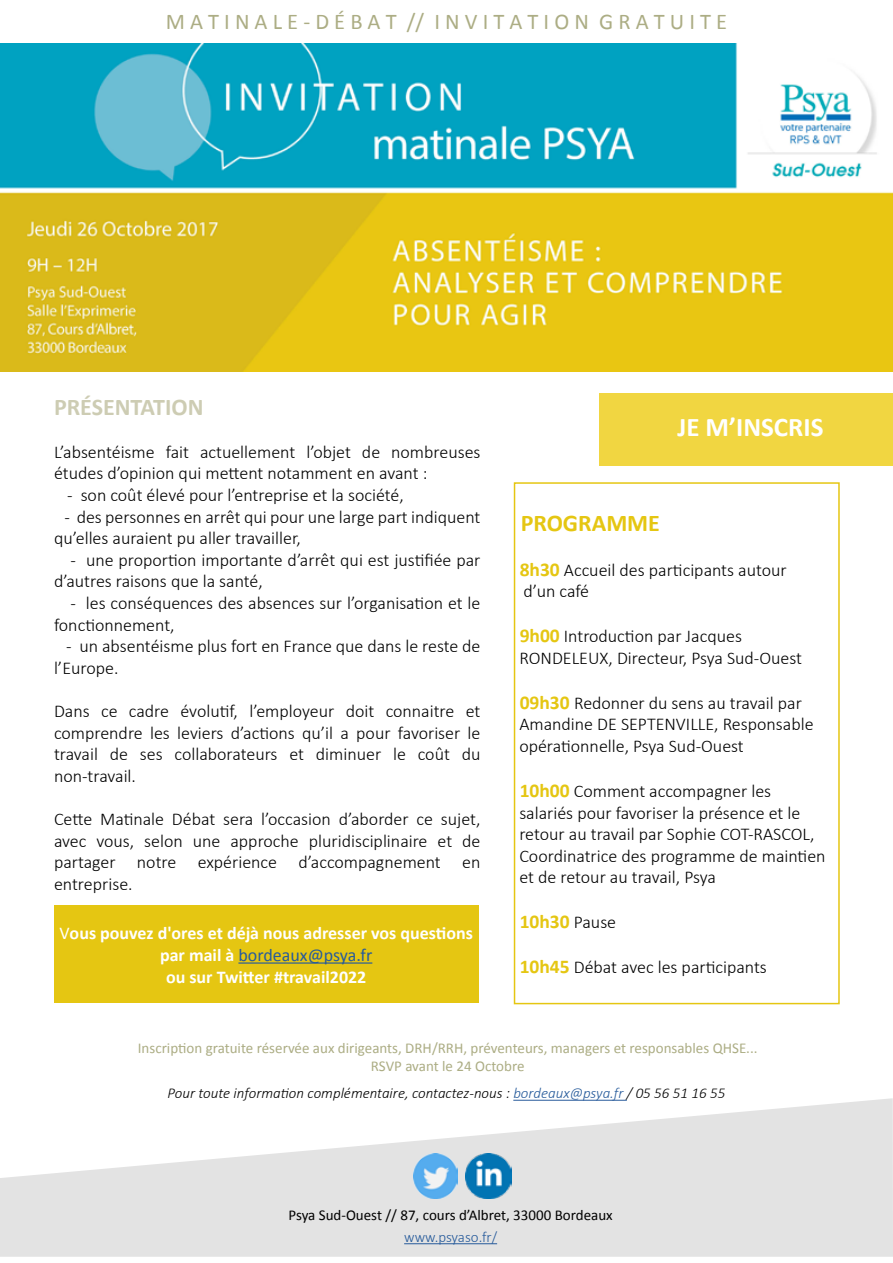
<style>
.page{position:relative;width:893px;height:1263px;background:#fff}
.page>*{position:absolute;margin:0;border:0;box-sizing:border-box;transform-origin:0 0}
.t1{font:700 27px "Calibri";color:#fff}
.t2{font:700 24px "Calibri";color:#cdccb3}
.t3{font:700 24px "Calibri";color:#e5c612}
.t4{font:22.5px "Calibri";color:#acad84}
.t5{font:700 19.5px "Calibri";color:#e5c612}
.t6{font:300 18px/21.6px "Calibri";color:#000}
.t7{font:700 18px/21.6px "Calibri";color:#fff;text-align:center}
.t8{font:15px/18px "Calibri";color:#acad84;text-align:center}
.t9{font:italic 300 15px "Calibri";color:#000}
.t10{font:15px "Calibri";color:#000}
.t11{font:300 15px "Calibri";color:#275b9b}
.s1{font-weight:400}
.s2{font-weight:400;color:#275b9b}
.s3{font-weight:700;font-size:19.5px;color:#e5c612}
.s4{font-weight:300;font-size:18px;color:#000}
.s5{color:#275b9b}
</style>
<div class="page">
<div style="left:600px;top:393px;width:293px;height:73px;background:#f1d641"></div>
<div style="left:514px;top:482px;width:326px;height:522px;border:2px solid #e5c612"></div>
<div style="left:54px;top:905px;width:424px;height:97px;background:#e5c612"></div>
<hr style="left:238px;top:962px;width:134px;height:2px;background:#275b9b">
<svg style="left:0;top:1098px;width:893px;height:159px;fill:#e3e3e3"></svg>
<hr style="left:404px;top:1243px;width:93px;height:1px;background:#275b9b">
<img style="left:413px;top:1154px;width:45px;height:44px">
<img style="left:466px;top:1153px;width:45px;height:45px">
<img style="left:0;top:44px;width:893px;height:328px">
<p class="t4" style="left:166px;top:7px;width:563px">M A T I N A L E - D É B A T // I N V I T A T I O N G R A T U I T E</p>
<h2 class="t2" style="left:54px;top:391px;width:151px">PRÉSENTATION</h2>
<p class="t6" style="left:54px;top:441px;width:428px">L’absentéisme fait actuellement l’objet de nombreuses études d’opinion qui mettent notamment en avant :</p>
<p class="t6" style="left:67px;top:484px;width:338px">- son coût élevé pour l’entreprise et la société,</p>
<p class="t6" style="left:54px;top:506px;width:428px;text-indent:10px">- des personnes en arrêt qui pour une large part indiquent qu’elles auraient pu aller travailler,</p>
<p class="t6" style="left:54px;top:549px;width:428px;text-indent:17px">- une proportion importante d’arrêt qui est justifiée par d’autres raisons que la santé,</p>
<p class="t6" style="left:54px;top:592px;width:428px;text-indent:16px">- les conséquences des absences sur l’organisation et le fonctionnement,</p>
<p class="t6" style="left:54px;top:635px;width:428px;text-indent:12px">- un absentéisme plus fort en France que dans le reste de l’Europe.</p>
<p class="t6" style="left:54px;top:700px;width:428px;text-align:justify">Dans ce cadre évolutif, l’employeur doit connaitre et comprendre les leviers d’actions qu’il a pour favoriser le travail de ses collaborateurs et diminuer le coût du non-travail.</p>
<p class="t6" style="left:54px;top:808px;width:428px;text-align:justify">Cette Matinale Débat sera l’occasion d’aborder ce sujet, avec vous, selon une approche pluridisciplinaire et de partager notre expérience d’accompagnement en entreprise.</p>
<p class="t7" style="left:59px;top:923px;width:415px"><span class="s1">V</span>ous pouvez d'ores et déjà nous adresser vos questions par mail à <span class="s2">bordeaux@psya.fr<br></span>ou sur Twitter #travail2022</p>
<h1 class="t1" style="left:677px;top:410px;width:148px">JE M’INSCRIS</h1>
<h2 class="t3" style="left:521px;top:507px;width:141px">PROGRAMME</h2>
<p class="t6" style="left:520px;top:559px;width:269px"><span class="s3">8h30</span> Accueil des participants autour d’un café</p>
<p class="t6" style="left:519px;top:625px;width:284px"><span class="s3">9h00</span> Introduction par Jacques<br>RONDELEUX, Directeur, Psya Sud-Ouest</p>
<p class="t6" style="left:519px;top:692px;width:296px"><span class="s3">09h30</span> Redonner du sens au travail par<br>Amandine DE SEPTENVILLE, Responsable opérationnelle, Psya Sud-Ouest</p>
<p class="t6" style="left:519px;top:780px;width:308px"><span class="s3">10h00</span> Comment accompagner les salariés pour favoriser la présence et le retour au travail par Sophie COT-RASCOL, Coordinatrice des programme de maintien et de retour au travail, Psya</p>
<p class="t5" style="left:520px;top:909px;width:98px">10h30 <span class="s4">Pause</span></p>
<p class="t6" style="left:520px;top:956px;width:249px"><span class="s3">10h45</span> Débat avec les participants</p>
<p class="t8" style="left:138px;top:1039px;width:621px">Inscription gratuite réservée aux dirigeants, DRH/RRH, préventeurs, managers et responsables QHSE...<br>RSVP avant le 24 Octobre</p>
<p class="t9" style="left:168px;top:1084px;width:559px">Pour toute information complémentaire, contactez-nous : <span class="s5">bordeaux@psya.fr</span> / 05 56 51 16 55</p>
<p class="t10" style="left:289px;top:1206px;width:326px">Psya Sud-Ouest // 87, cours d’Albret, 33000 Bordeaux</p>
<p class="t11" style="left:404px;top:1227px;width:94px">www.psyaso.fr/</p>
</div>
